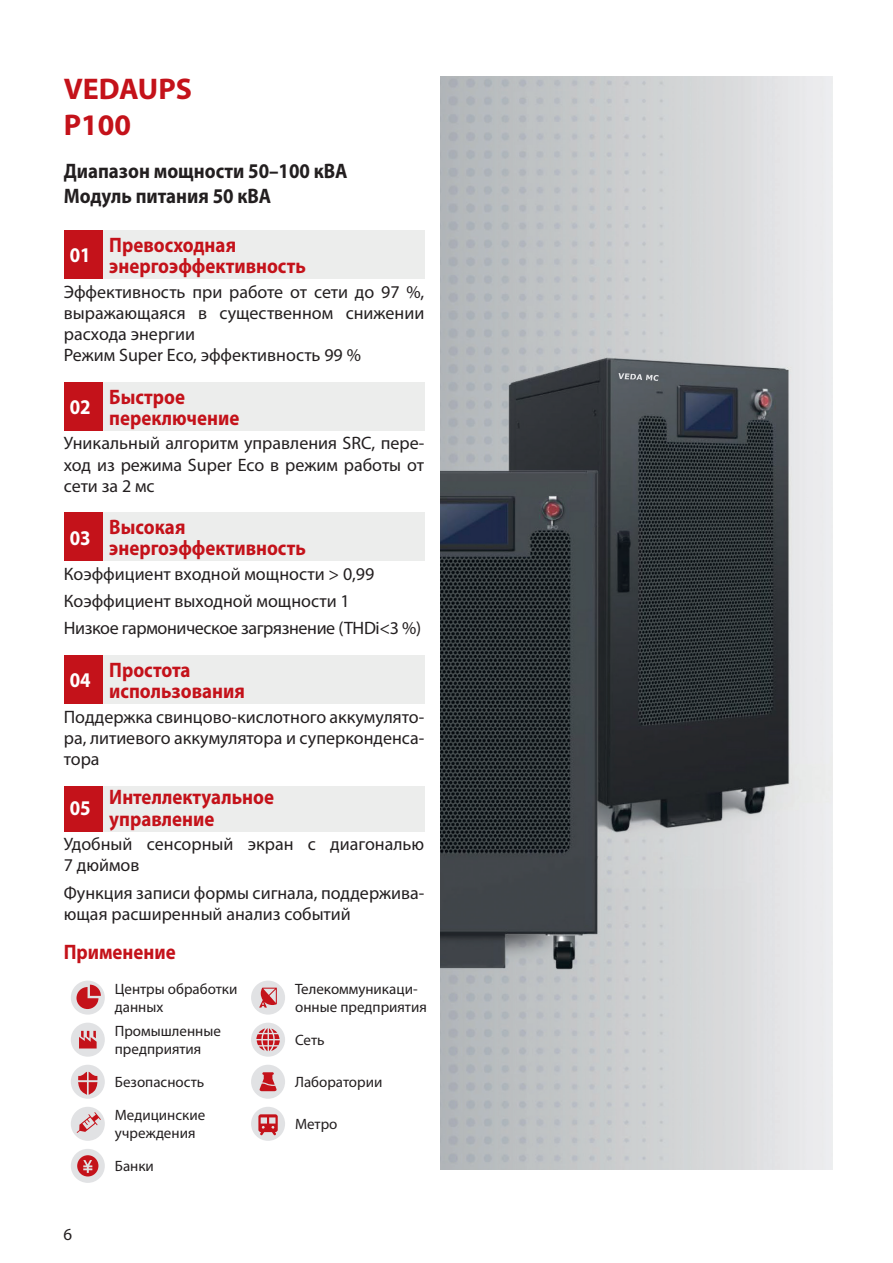
<style>
.page{position:relative;width:893px;height:1263px;background:#fff}
.page>*{position:absolute;margin:0;border:0;box-sizing:border-box;transform-origin:0 0}
.t1{font:700 30px/36px "Myriad Pro";color:#c4121a}
.t2{font:700 21px/21.1px "Myriad Pro";color:#c4121a;scale:.9 1}
.t3{font:700 21px/25.2px "Myriad Pro";color:#231f20;scale:.9 1}
.t4{font:700 21px "Myriad Pro";color:#fff;scale:.9 1}
.t5{font:18px/21.1px "Myriad Pro";color:#231f20}
.t6{font:16.95px "Myriad Pro";color:#231f20}
.t7{font:15px/18px "Myriad Pro";color:#231f20}
</style>
<div class="page">
<img style="left:441px;top:77px;width:392px;height:1092px">
<div style="left:71px;top:980px;width:34px;height:34px;background:#e1e2e4;border-radius:50%"></div>
<svg style="left:76px;top:987px;width:22px;height:22px"></svg>
<svg style="left:90px;top:985px;width:11px;height:11px"></svg>
<div style="left:251px;top:980px;width:34px;height:34px;background:#e1e2e4;border-radius:50%"></div>
<svg style="left:259px;top:988px;width:18px;height:19px"></svg>
<div style="left:71px;top:1023px;width:34px;height:34px;background:#e1e2e4;border-radius:50%"></div>
<svg style="left:79px;top:1031px;width:18px;height:17px"></svg>
<div style="left:251px;top:1023px;width:34px;height:34px;background:#e1e2e4;border-radius:50%"></div>
<svg style="left:256px;top:1028px;width:24px;height:23px"></svg>
<div style="left:71px;top:1065px;width:34px;height:34px;background:#e1e2e4;border-radius:50%"></div>
<svg style="left:78px;top:1072px;width:20px;height:23px"></svg>
<div style="left:251px;top:1065px;width:34px;height:34px;background:#e1e2e4;border-radius:50%"></div>
<svg style="left:259px;top:1072px;width:18px;height:19px"></svg>
<div style="left:71px;top:1107px;width:34px;height:34px;background:#e1e2e4;border-radius:50%"></div>
<svg style="left:77px;top:1112px;width:24px;height:21px"></svg>
<div style="left:251px;top:1107px;width:34px;height:34px;background:#e1e2e4;border-radius:50%"></div>
<svg style="left:258px;top:1114px;width:20px;height:21px"></svg>
<div style="left:71px;top:1149px;width:34px;height:34px;background:#e1e2e4;border-radius:50%"></div>
<div style="left:77px;top:1155px;width:21px;height:21px;background:#c4121a;border-radius:50%"></div>
<svg style="left:83px;top:1160px;width:9px;height:13px"></svg>
<div style="left:64px;top:230px;width:39px;height:49px;background:#c4121a"></div>
<div style="left:103px;top:230px;width:321px;height:49px;background:#ecedec"></div>
<div style="left:64px;top:382px;width:39px;height:49px;background:#c4121a"></div>
<div style="left:103px;top:382px;width:321px;height:49px;background:#ecedec"></div>
<div style="left:64px;top:512px;width:39px;height:49px;background:#c4121a"></div>
<div style="left:103px;top:512px;width:321px;height:49px;background:#ecedec"></div>
<div style="left:64px;top:655px;width:39px;height:49px;background:#c4121a"></div>
<div style="left:103px;top:655px;width:321px;height:49px;background:#ecedec"></div>
<div style="left:64px;top:785px;width:39px;height:46px;background:#c4121a"></div>
<div style="left:103px;top:785px;width:321px;height:46px;background:#ecedec"></div>
<svg style="left:618px;top:373px;width:41px;height:8px"></svg>
<h1 class="t1" style="left:64px;top:70px;width:130px">VEDAUPS<br>P100</h1>
<p class="t3" style="left:64px;top:158px;width:317px">Диапазон мощности 50–100 кВА<br>Модуль питания 50 кВА</p>
<p class="t4" style="left:70px;top:242px;width:25px">01</p>
<p class="t2" style="left:109px;top:233px;width:220px">Превосходная энергоэффективность</p>
<p class="t5" style="left:64px;top:281px;width:362px">Эффективность при работе от сети до 97 %, выражающаяся в существенном снижении расхода энергии<br>Режим Super Eco, эффективность 99 %</p>
<p class="t4" style="left:70px;top:393px;width:25px">02</p>
<p class="t2" style="left:109px;top:385px;width:146px">Быстрое переключение</p>
<p class="t5" style="left:64px;top:433px;width:362px;text-align:justify">Уникальный алгоритм управления SRC, пере&shy;ход из режима Super Eco в режим работы от сети за 2 мс</p>
<p class="t4" style="left:70px;top:524px;width:25px">03</p>
<p class="t2" style="left:109px;top:516px;width:220px">Высокая энергоэффективность</p>
<p class="t5" style="left:64px;top:560px;width:359px;line-height:27.2px">Коэффициент входной мощности &gt; 0,99<br>Коэффициент выходной мощности 1<br>Низкое гармоническое загрязнение (THDi&lt;3 %)</p>
<p class="t4" style="left:70px;top:666px;width:25px">04</p>
<p class="t2" style="left:109px;top:658px;width:152px">Простота использования</p>
<p class="t5" style="left:64px;top:706px;width:362px;text-align:justify">Поддержка свинцово-кислотного аккумулято&shy;ра, литиевого аккумулятора и суперконденса&shy;тора</p>
<p class="t4" style="left:70px;top:794px;width:25px">05</p>
<p class="t2" style="left:109px;top:786px;width:184px">Интеллектуальное управление</p>
<p class="t5" style="left:64px;top:833px;width:362px">Удобный сенсорный экран с диагональю<br>7 дюймов</p>
<p class="t5" style="left:64px;top:882px;width:362px">Функция записи формы сигнала, поддержива&shy;ющая расширенный анализ событий</p>
<p class="t2" style="left:64px;top:941px;width:126px">Применение</p>
<p class="t7" style="left:115px;top:980px;width:124px">Центры обработки данных</p>
<p class="t7" style="left:295px;top:980px;width:133px">Телекоммуникаци&shy;онные предприятия</p>
<p class="t7" style="left:115px;top:1022px;width:108px">Промышленные предприятия</p>
<p class="t7" style="left:295px;top:1031px;width:31px">Сеть</p>
<p class="t7" style="left:115px;top:1073px;width:91px">Безопасность</p>
<p class="t7" style="left:295px;top:1073px;width:89px">Лаборатории</p>
<p class="t7" style="left:115px;top:1106px;width:92px">Медицинские учреждения</p>
<p class="t7" style="left:295px;top:1115px;width:44px">Метро</p>
<p class="t7" style="left:115px;top:1157px;width:41px">Банки</p>
<p class="t6" style="left:64px;top:1224px;width:10px">6</p>
</div>
